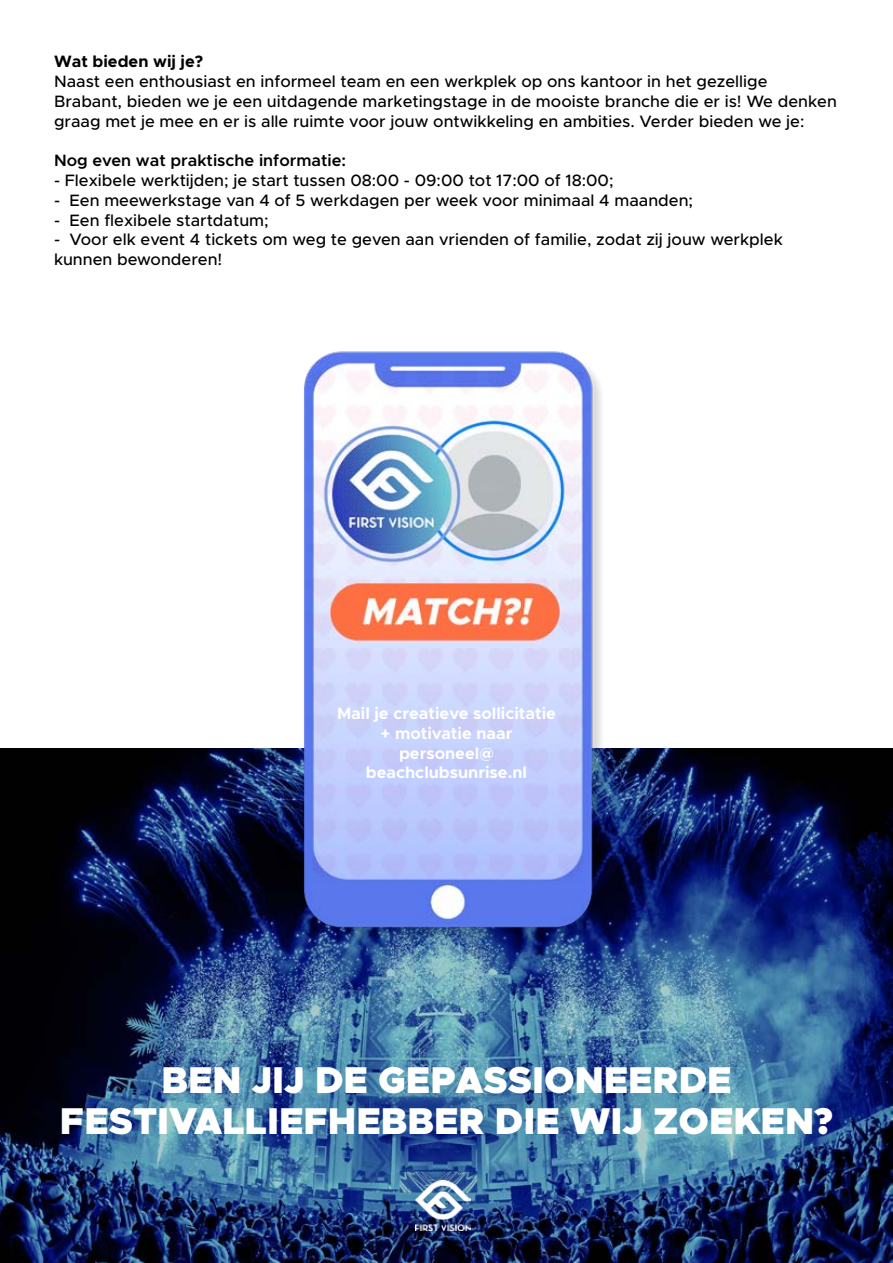
<style>
.page{position:relative;width:893px;height:1263px;background:#fff}
.page>*{position:absolute;margin:0;border:0;box-sizing:border-box;transform-origin:0 0}
.t1{font:900 37.5px/40.5px "Metropolis";color:#fff;text-align:center}
.t2{font:500 16.5px/19.8px "Metropolis";color:#000}
.t3{font:700 16.5px/19.8px "Metropolis";color:#fff;text-align:center}
.t4{font:600 16.5px "Metropolis";color:#000}
.t5{font:700 16.5px "Metropolis";color:#000}
</style>
<div class="page">
<img style="left:0;top:748px;width:893px;height:515px">
<img style="left:416px;top:1180px;width:55px;height:51px">
<img style="left:281px;top:351px;width:330px;height:596px">
<p class="t5" style="left:54px;top:51px;width:151px">Wat bieden wij je?</p>
<p class="t2" style="left:54px;top:71px;width:784px">Naast een enthousiast en informeel team en een werkplek op ons kantoor in het gezellige<br>Brabant, bieden we je een uitdagende marketingstage in de mooiste branche die er is! We denken graag met je mee en er is alle ruimte voor jouw ontwikkeling en ambities. Verder bieden we je:</p>
<p class="t4" style="left:54px;top:150px;width:294px">Nog even wat praktische informatie:</p>
<p class="t2" style="left:54px;top:170px;width:561px">- Flexibele werktijden; je start tussen 08:00 - 09:00 tot 17:00 of 18:00;</p>
<p class="t2" style="left:54px;top:190px;width:641px">- Een meewerkstage van 4 of 5 werkdagen per week voor minimaal 4 maanden;</p>
<p class="t2" style="left:54px;top:210px;width:216px">- Een flexibele startdatum;</p>
<p class="t2" style="left:54px;top:230px;width:730px">- Voor elk event 4 tickets om weg te geven aan vrienden of familie, zodat zij jouw werkplek kunnen bewonderen!</p>
<p class="t3" style="left:337px;top:703px;width:220px">Mail je creatieve sollicitatie + motivatie naar personeel@ beachclubsunrise.nl</p>
<h1 class="t1" style="left:60px;top:1060px;width:774px">BEN JIJ DE GEPASSIONEERDE<br>FESTIVALLIEFHEBBER DIE WIJ ZOEKEN?</h1>
</div>
